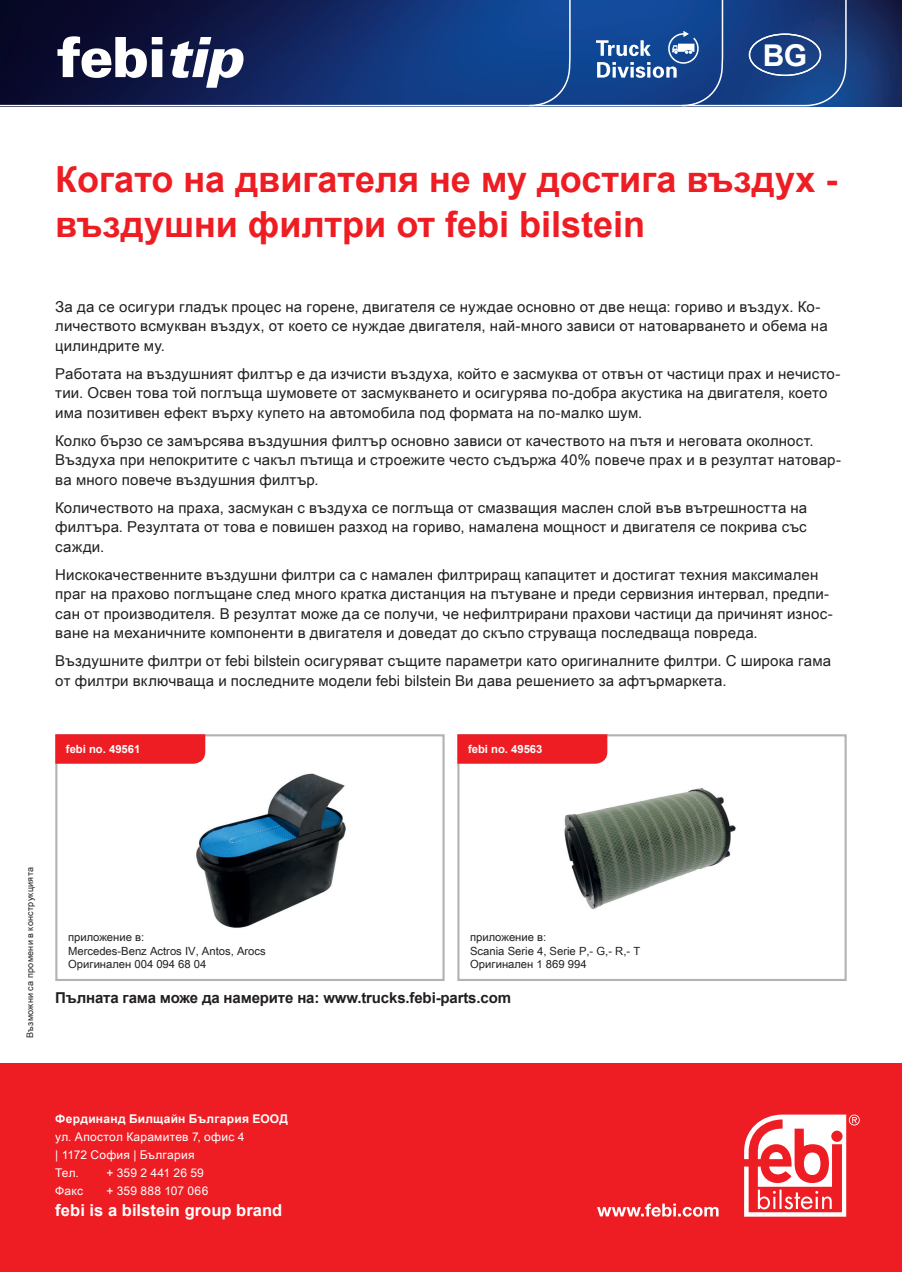
<style>
.page{position:relative;width:902px;height:1272px;background:#fff}
.page>*{position:absolute;margin:0;border:0;box-sizing:border-box;transform-origin:0 0}
.t1{font:700 36px/45px "Arial";color:#ee1d23}
.t2{font:700 30px "Arial";color:#fff}
.t3{font:700 16.5px "Arial";letter-spacing:.005em;color:#fff}
.t4{font:15px/19.5px "Arial Unicode MS";letter-spacing:.01em;color:#231f20}
.t5{font:700 15px "Arial";letter-spacing:-.01em;color:#231f20}
.t6{font:12px/18px "Arial Unicode MS";letter-spacing:.02em;color:#fff}
.t7{font:700 12px "Arial";letter-spacing:.02em;color:#fff}
.t8{font:11.25px/13.5px "Arial Unicode MS";color:#231f20}
.t9{font:700 11.25px "Arial";color:#fff}
.t10{font:9px "Arial Unicode MS";letter-spacing:.03em;color:#231f20}
</style>
<div class="page">
<img style="left:847px;top:0;width:54px;height:106px">
<svg style="left:0;top:0;width:847px;height:107px;background:#163470"></svg>
<div style="left:0;top:1063px;width:901px;height:208px;background:#ee1d23"></div>
<svg style="left:744px;top:1114px;width:115px;height:102px"></svg>
<svg style="left:597px;top:1203px;width:121px;height:13px"></svg>
<div style="left:748px;top:33px;width:73px;height:43px;border:1px solid #fff;border-radius:50%"></div>
<svg style="left:596px;top:0;width:128px;height:107px;background:#2c599c"></svg>
<svg style="left:57px;top:36px;width:187px;height:52px"></svg>
<div style="left:55px;top:734px;width:389px;height:247px;border:2px solid #b4b2b2"></div>
<img style="left:196px;top:773px;width:150px;height:155px">
<div style="left:55px;top:734px;width:150px;height:29px;background:#ee1d23"></div>
<div style="left:457px;top:734px;width:389px;height:247px;border:2px solid #b4b2b2"></div>
<img style="left:564px;top:788px;width:172px;height:122px">
<div style="left:457px;top:734px;width:150px;height:29px;background:#ee1d23"></div>
<h2 class="t2" style="left:762px;top:35px;width:46px">BG</h2>
<h1 class="t1" style="left:55px;top:158px;width:783px">Когато на двигателя не му достига въздух - въздушни филтри от febi bilstein</h1>
<p class="t4" style="left:55px;top:296px;width:773px">За да се осигури гладък процес на горене, двигателя се нуждае основно от две неща: гориво и въздух. Ко&shy;личеството всмукван въздух, от което се нуждае двигателя, най-много зависи от натоварването и обема на цилиндрите му.</p>
<p class="t4" style="left:55px;top:363px;width:786px">Работата на въздушният филтър е да изчисти въздуха, който е засмуква от отвън от частици прах и нечисто&shy;тии. Освен това той поглъща шумовете от засмукването и осигурява по-добра акустика на двигателя, което има позитивен ефект върху купето на автомобила под формата на по-малко шум.</p>
<p class="t4" style="left:55px;top:430px;width:787px">Колко бързо се замърсява въздушния филтър основно зависи от качеството на пътя и неговата околност.<br>Въздуха при непокритите с чакъл пътища и строежите често съдържа 40% повече прах и в резултат натовар&shy;ва много повече въздушния филтър.</p>
<p class="t4" style="left:55px;top:497px;width:753px;text-align:justify">Количеството на праха, засмукан с въздуха се поглъща от смазващия маслен слой във вътрешността на филтъра. Резултата от това е повишен разход на гориво, намалена мощност и двигателя се покрива със сажди.</p>
<p class="t4" style="left:55px;top:564px;width:778px">Нискокачественните въздушни филтри са с намален филтриращ капацитет и достигат техния максимален праг на прахово поглъщане след много кратка дистанция на пътуване и преди сервизния интервал, предпи&shy;сан от производителя. В резултат може да се получи, че нефилтрирани прахови частици да причинят износ&shy;ване на механичните компоненти в двигателя и доведат до скъпо струваща последваща повреда.</p>
<p class="t4" style="left:55px;top:651px;width:777px">Въздушните филтри от febi bilstein осигуряват същите параметри като оригиналните филтри. С широка гама от филтри включваща и последните модели febi bilstein Ви дава решението за афтърмаркета.</p>
<p class="t9" style="left:66px;top:741px;width:76px">febi no. 49561</p>
<p class="t9" style="left:468px;top:741px;width:76px">febi no. 49563</p>
<p class="t10" style="left:23px;top:1037px;width:172px;rotate:-90deg">Възможни са промени в конструкцията</p>
<p class="t8" style="left:68px;top:930px;width:199px">приложение в:<br>Mercedes-Benz Actros IV, Antos, Arocs<br>Оригинален 004 094 68 04</p>
<p class="t8" style="left:470px;top:930px;width:172px">приложение в:<br>Scania Serie 4, Serie P,- G,- R,- T<br>Оригинален 1 869 994</p>
<p class="t5" style="left:55px;top:987px;width:457px">Пълната гама може да намерите на: www.trucks.febi-parts.com</p>
<p class="t7" style="left:55px;top:1111px;width:234px">Фердинанд Билщайн България EOOД</p>
<p class="t6" style="left:55px;top:1127px;width:190px">ул. Апостол Карамитев 7, офис 4 | 1172 София | България<br>Тел.</p>
<p class="t6" style="left:106px;top:1163px;width:99px">+ 359 2 441 26 59</p>
<p class="t6" style="left:55px;top:1181px;width:29px">Факс</p>
<p class="t6" style="left:106px;top:1181px;width:103px">+ 359 888 107 066</p>
<p class="t3" style="left:55px;top:1198px;width:228px">febi is a bilstein group brand</p>
</div>
